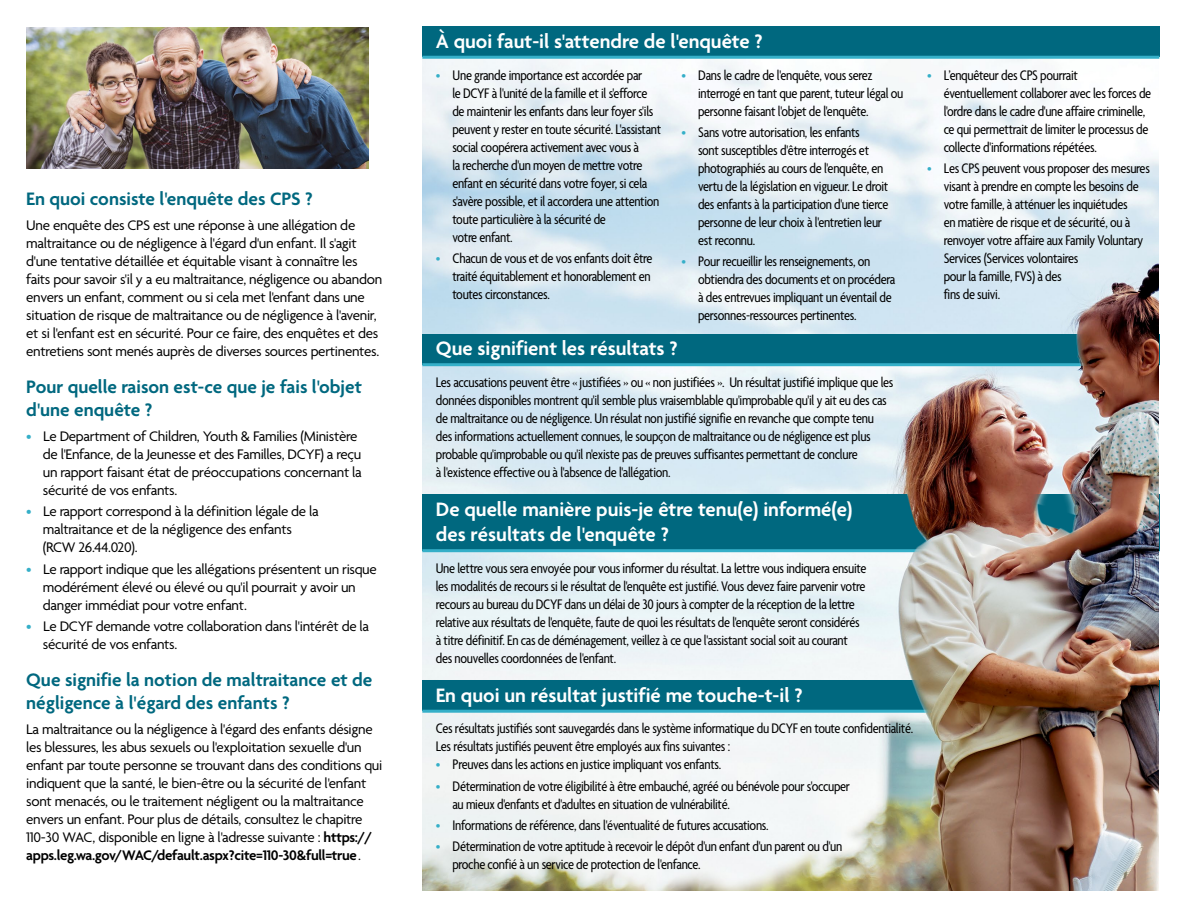
<style>
.page{position:relative;width:1186px;height:918px;background:#fff}
.page>*{position:absolute;margin:0;border:0;box-sizing:border-box;transform-origin:0 0}
.t1{font:600 21px/25.5px "Agenda";color:#fff}
.t2{font:600 19.5px/23.4px "Agenda";color:#00687f}
.t3{font:condensed 15px/18px "Agenda";letter-spacing:-.02em;color:#000}
.t4{font:15px/18px "Agenda";letter-spacing:-.02em;color:#000}
.s1{color:#35afc8}
.s2{font-weight:600}
</style>
<div class="page">
<img style="left:26px;top:27px;width:342px;height:141px">
<img style="left:422px;top:59px;width:737px;height:832px">
<div style="left:422px;top:26px;width:737px;height:31px;background:#00687f"></div>
<hr style="left:422px;top:56px;width:737px;height:3px;background:#35afc8">
<div style="left:422px;top:334px;width:737px;height:31px;background:#00687f"></div>
<hr style="left:422px;top:363px;width:737px;height:3px;background:#35afc8">
<svg style="left:422px;top:494px;width:737px;height:55px;background:#2a6774"></svg>
<hr style="left:422px;top:549px;width:737px;height:3px;background:#35afc8">
<div style="left:422px;top:680px;width:737px;height:31px;background:#00687f"></div>
<hr style="left:422px;top:710px;width:737px;height:3px;background:#35afc8">
<svg style="left:1150px;top:541px;width:9px;height:13px"></svg>
<svg style="left:1099px;top:561px;width:60px;height:29px;background:#5f677a"></svg>
<svg style="left:1079px;top:596px;width:80px;height:28px;background:#737a8a"></svg>
<img style="left:942px;top:630px;width:217px;height:261px">
<h2 class="t2" style="left:26px;top:189px;width:288px">En quoi consiste l'enquête des CPS ?</h2>
<p class="t4" style="left:26px;top:217px;width:357px">Une enquête des CPS est une réponse à une allégation de maltraitance ou de négligence à l'égard d'un enfant. Il s'agit d'une tentative détaillée et équitable visant à connaître les faits pour savoir s'il y a eu maltraitance, négligence ou abandon envers un enfant, comment ou si cela met l'enfant dans une situation de risque de maltraitance ou de négligence à l'avenir, et si l'enfant est en sécurité. Pour ce faire, des enquêtes et des entretiens sont menés auprès de diverses sources pertinentes.</p>
<h2 class="t2" style="left:26px;top:376px;width:337px">Pour quelle raison est-ce que je fais l'objet d'une enquête ?</h2>
<p class="t4" style="left:43px;top:428px;width:320px;text-indent:-16px"><span class="s1">•</span> Le Department of Children, Youth &amp; Families (Ministère de l'Enfance, de la Jeunesse et des Familles, DCYF) a reçu un rapport faisant état de préoccupations concernant la sécurité de vos enfants.</p>
<p class="t4" style="left:43px;top:504px;width:277px;text-indent:-16px"><span class="s1">•</span> Le rapport correspond à la définition légale de la maltraitance et de la négligence des enfants (RCW 26.44.020).</p>
<p class="t4" style="left:43px;top:561px;width:336px;text-indent:-16px"><span class="s1">•</span> Le rapport indique que les allégations présentent un risque modérément élevé ou élevé ou qu'il pourrait y avoir un danger immédiat pour votre enfant.</p>
<p class="t4" style="left:43px;top:618px;width:328px;text-indent:-16px"><span class="s1">•</span> Le DCYF demande votre collaboration dans l'intérêt de la sécurité de vos enfants.</p>
<h2 class="t2" style="left:26px;top:669px;width:348px">Que signifie la notion de maltraitance et de négligence à l'égard des enfants ?</h2>
<p class="t4" style="left:26px;top:721px;width:358px">La maltraitance ou la négligence à l'égard des enfants désigne les blessures, les abus sexuels ou l'exploitation sexuelle d'un enfant par toute personne se trouvant dans des conditions qui indiquent que la santé, le bien-être ou la sécurité de l'enfant sont menacés, ou le traitement négligent ou la maltraitance envers un enfant. Pour plus de détails, consultez le chapitre 110-30 WAC, disponible en ligne à l'adresse suivante : <span class="s2">https:// apps.leg.wa.gov/WAC/default.aspx?cite=110-30&amp;full=true</span>.</p>
<h1 class="t1" style="left:436px;top:30px;width:328px">À quoi faut-il s'attendre de l'enquête ?</h1>
<p class="t3" style="left:452px;top:67px;width:210px;text-indent:-16px"><span class="s1">•</span> Une grande importance est accordée par<br>le DCYF à l'unité de la famille et il s'efforce de maintenir les enfants dans leur foyer s'ils peuvent y rester en toute sécurité. L'assistant social coopérera activement avec vous à<br>la recherche d'un moyen de mettre votre enfant en sécurité dans votre foyer, si cela s'avère possible, et il accordera une attention toute particulière à la sécurité de<br>votre enfant.</p>
<p class="t3" style="left:452px;top:250px;width:202px;text-align:justify;text-indent:-16px"><span class="s1">•</span> Chacun de vous et de vos enfants doit être traité équitablement et honorablement en toutes circonstances.</p>
<p class="t3" style="left:698px;top:67px;width:207px;text-indent:-16px"><span class="s1">•</span> Dans le cadre de l'enquête, vous serez interrogé en tant que parent, tuteur légal ou personne faisant l'objet de l'enquête.</p>
<p class="t3" style="left:698px;top:124px;width:192px;text-indent:-16px"><span class="s1">•</span> Sans votre autorisation, les enfants<br>sont susceptibles d'être interrogés et photographiés au cours de l'enquête, en vertu de la législation en vigueur. Le droit des enfants à la participation d'une tierce personne de leur choix à l'entretien leur est reconnu.</p>
<p class="t3" style="left:698px;top:253px;width:199px;text-indent:-16px"><span class="s1">•</span> Pour recueillir les renseignements, on obtiendra des documents et on procédera à des entrevues impliquant un éventail de personnes-ressources pertinentes.</p>
<h1 class="t1" style="left:436px;top:337px;width:243px">Que signifient les résultats ?</h1>
<p class="t3" style="left:436px;top:374px;width:459px">Les accusations peuvent être « justifiées » ou « non justifiées ». Un résultat justifié implique que les données disponibles montrent qu'il semble plus vraisemblable qu'improbable qu'il y ait eu des cas de maltraitance ou de négligence. Un résulat non justifié signifie en revanche que compte tenu des informations actuellement connues, le soupçon de maltraitance ou de négligence est plus probable qu'improbable ou qu'il n'existe pas de preuves suffisantes permettant de conclure<br>à l'existence effective ou à l'absence de l'allégation.</p>
<h1 class="t1" style="left:436px;top:498px;width:418px">De quelle manière puis-je être tenu(e) informé(e) des résultats de l'enquête ?</h1>
<p class="t3" style="left:436px;top:560px;width:432px">Une lettre vous sera envoyée pour vous informer du résultat. La lettre vous indiquera ensuite les modalités de recours si le résultat de l'enquête est justifié. Vous devez faire parvenir votre recours au bureau du DCYF dans un délai de 30 jours à compter de la réception de la lettre relative aux résultats de l'enquête, faute de quoi les résultats de l'enquête seront considérés à titre définitif. En cas de déménagement, veillez à ce que l'assistant social soit au courant des nouvelles coordonnées de l'enfant.</p>
<h1 class="t1" style="left:436px;top:684px;width:368px">En quoi un résultat justifié me touche-t-il ?</h1>
<p class="t3" style="left:436px;top:721px;width:479px">Ces résultats justifiés sont sauvegardés dans le système informatique du DCYF en toute confidentialité.<br>Les résultats justifiés peuvent être employés aux fins suivantes :</p>
<p class="t3" style="left:436px;top:757px;width:287px"><span class="s1">•</span> Preuves dans les actions en justice impliquant vos enfants.</p>
<p class="t3" style="left:452px;top:778px;width:399px;text-indent:-16px"><span class="s1">•</span> Détermination de votre éligibilité à être embauché, agréé ou bénévole pour s'occuper au mieux d'enfants et d'adultes en situation de vulnérabilité.</p>
<p class="t3" style="left:436px;top:817px;width:334px"><span class="s1">•</span> Informations de référence, dans l'éventualité de futures accusations.</p>
<p class="t3" style="left:452px;top:838px;width:391px;text-indent:-16px"><span class="s1">•</span> Détermination de votre aptitude à recevoir le dépôt d'un enfant d'un parent ou d'un proche confié à un service de protection de l'enfance.</p>
<p class="t3" style="left:944px;top:67px;width:209px;text-indent:-16px"><span class="s1">•</span> L’enquêteur des CPS pourrait éventuellement collaborer avec les forces de l'ordre dans le cadre d'une affaire criminelle, ce qui permettrait de limiter le processus de collecte d'informations répétées.</p>
<p class="t3" style="left:944px;top:160px;width:208px;text-indent:-16px"><span class="s1">•</span> Les CPS peuvent vous proposer des mesures visant à prendre en compte les besoins de votre famille, à atténuer les inquiétudes<br>en matière de risque et de sécurité, ou à renvoyer votre affaire aux Family Voluntary Services (Services volontaires<br>pour la famille, FVS) à des<br>fins de suivi.</p>
</div>
